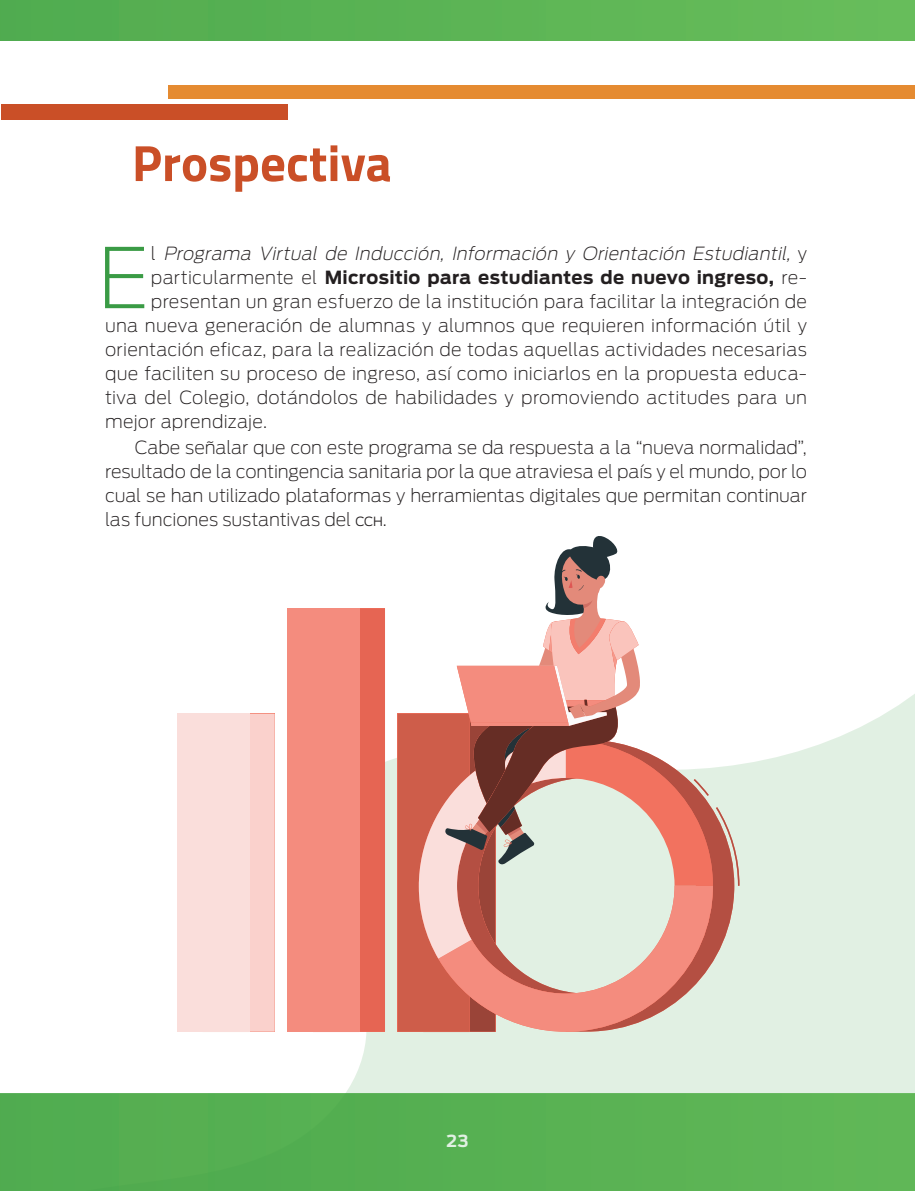
<style>
.page{position:relative;width:915px;height:1191px;background:#fff}
.page>*{position:absolute;margin:0;border:0;box-sizing:border-box;transform-origin:0 0}
.Inicio-texto{font:200 82.8px "Antenna";color:#3a9b45}
.Cabeza{font:700 51px "Cairo";color:#ca4f27}
.Inicio-texto-2{font:200 18px "Antenna";letter-spacing:.015em;color:#231f20}
.Cuerpo{font:200 18px/24px "Antenna";letter-spacing:-.005em;color:#231f20;text-align:justify}
.Inicio-texto-3{font:italic 200 18px "Antenna";color:#231f20}
.Inicio-texto-4{font:700 18px "Antenna";letter-spacing:.015em;color:#231f20}
.t1{font:700 16.5px "Antenna";color:#fff}
.s1{font-style:normal}
.s2{font-weight:200}
.s3{font-weight:300;font-size:12.6px}
</style>
<div class="page">
<div style="left:0;top:0;width:914px;height:40px;background:#5ab455"></div>
<svg style="left:1px;top:694px;width:913px;height:497px"></svg>
<svg style="left:0;top:1093px;width:1px;height:98px"></svg>
<div style="left:168px;top:86px;width:746px;height:13px;background:#e58b31"></div>
<div style="left:1px;top:104px;width:287px;height:16px;background:#ca4f27"></div>
<div style="left:249px;top:713px;width:25px;height:318px;background:#fad1cc"></div>
<svg style="left:359px;top:608px;width:26px;height:423px;background:#e76856"></svg>
<div style="left:177px;top:713px;width:72px;height:318px;background:#fadedb"></div>
<div style="left:287px;top:608px;width:72px;height:423px;background:#f48c7e"></div>
<svg style="left:397px;top:536px;width:342px;height:495px"></svg>
<p class="Cabeza" style="left:132px;top:134px;width:261px">Prospectiva</p>
<p class="Inicio-texto" style="left:97px;top:229px;width:53px">E</p>
<p class="Inicio-texto-3" style="left:151px;top:243px;width:657px"><span class="s1">l</span> Programa Virtual de Inducción, Información y Orientación Estudiantil, <span class="s1">y</span></p>
<p class="Inicio-texto-4" style="left:151px;top:267px;width:657px"><span class="s2">particularmente el</span> Micrositio para estudiantes de nuevo ingreso, <span class="s2">re-</span></p>
<p class="Inicio-texto-2" style="left:151px;top:291px;width:657px">presentan un gran esfuerzo de la institución para facilitar la integración de</p>
<p class="Inicio-texto-2" style="left:105px;top:315px;width:703px">una nueva generación de alumnas y alumnos que requieren información útil y</p>
<p class="Inicio-texto-2" style="left:105px;top:339px;width:703px">orientación eficaz, para la realización de todas aquellas actividades necesarias</p>
<p class="Inicio-texto-2" style="left:105px;top:363px;width:703px">que faciliten su proceso de ingreso, así como iniciarlos en la propuesta educa-</p>
<p class="Inicio-texto-2" style="left:105px;top:387px;width:703px">tiva del Colegio, dotándolos de habilidades y promoviendo actitudes para un</p>
<p class="Inicio-texto-2" style="left:105px;top:411px;width:163px">mejor aprendizaje.</p>
<p class="Cuerpo" style="left:105px;top:435px;width:703px;text-indent:30px">Cabe señalar que con este programa se da respuesta a la “nueva normalidad”, resultado de la contingencia sanitaria por la que atraviesa el país y el mundo, por lo cual se han utilizado plataformas y herramientas digitales que permitan continuar las funciones sustantivas del <span class="s3">cch</span>.</p>
<p class="t1" style="left:446px;top:1131px;width:23px">23</p>
</div>
